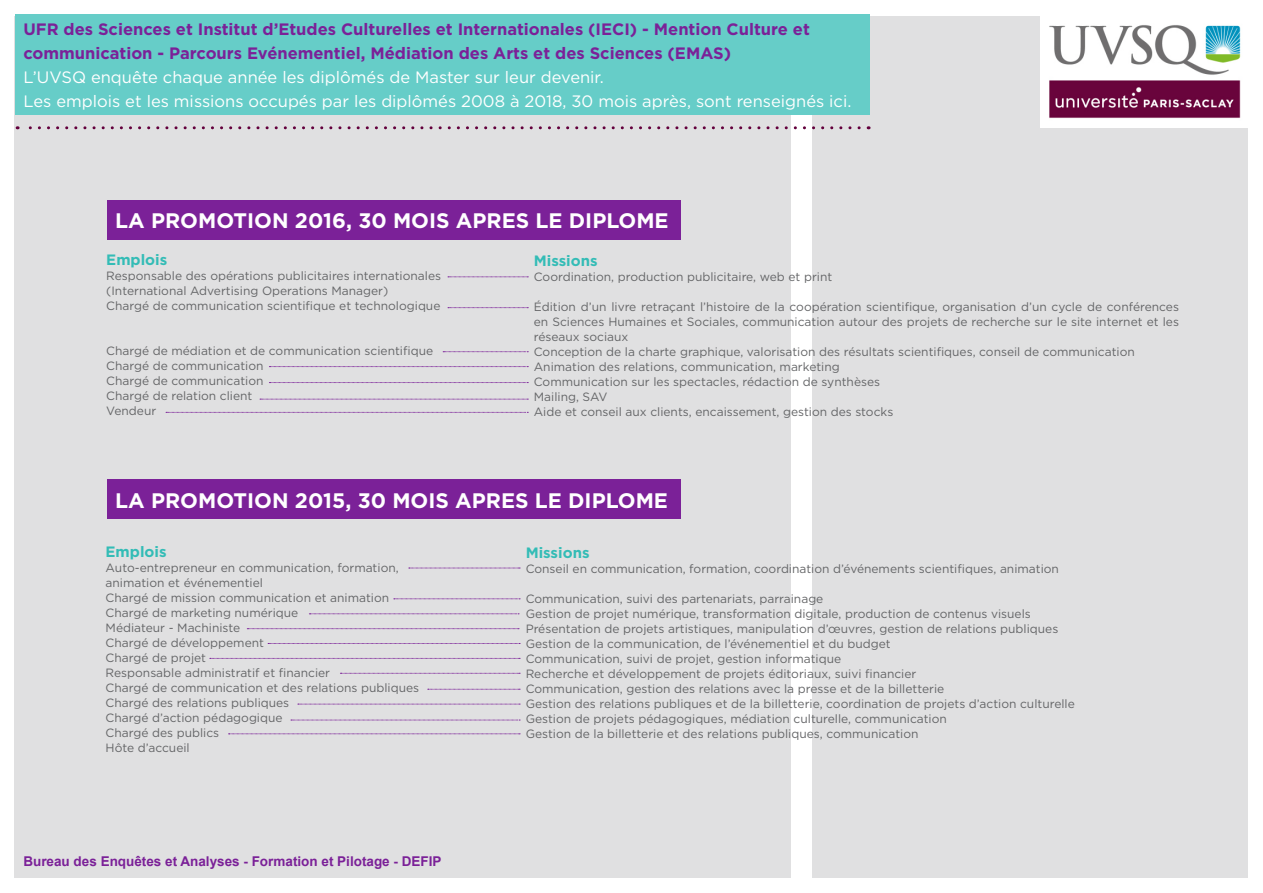
<style>
.page{position:relative;width:1263px;height:893px;background:#fff}
.page>*{position:absolute;margin:0;border:0;box-sizing:border-box;transform-origin:0 0}
.t1{font:700 21px "Gotham";color:#fff}
.t2{font:700 16.5px/24px "Gotham";color:#7b2198}
.t3{font:16.5px "Gotham";color:#fff}
.t4{font:700 15px "Gotham";color:#33bcb6}
.t5{font:700 13.5px "Arial";color:#7b2198}
.t6{font:12px/15px "Gotham";color:#646567;text-align:justify}
</style>
<div class="page">
<div style="left:15px;top:16px;width:776px;height:861px;background:#e0e0e1"></div>
<div style="left:812px;top:16px;width:436px;height:861px;background:#e0e0e1"></div>
<img style="left:1041px;top:16px;width:207px;height:112px">
<svg style="left:448px;top:277px;width:80px;height:1px"></svg>
<svg style="left:166px;top:412px;width:362px;height:1px"></svg>
<div style="left:107px;top:200px;width:573px;height:39px;background:#7b2198"></div>
<svg style="left:448px;top:307px;width:80px;height:1px"></svg>
<svg style="left:443px;top:351px;width:85px;height:1px"></svg>
<svg style="left:269px;top:366px;width:259px;height:1px"></svg>
<svg style="left:269px;top:382px;width:259px;height:1px"></svg>
<svg style="left:260px;top:399px;width:268px;height:1px"></svg>
<svg style="left:428px;top:689px;width:92px;height:1px"></svg>
<svg style="left:268px;top:643px;width:252px;height:1px"></svg>
<svg style="left:394px;top:599px;width:126px;height:1px"></svg>
<svg style="left:340px;top:673px;width:180px;height:1px"></svg>
<svg style="left:247px;top:628px;width:272px;height:1px"></svg>
<div style="left:107px;top:480px;width:573px;height:39px;background:#7b2198"></div>
<svg style="left:409px;top:568px;width:111px;height:1px"></svg>
<svg style="left:309px;top:614px;width:210px;height:1px"></svg>
<svg style="left:291px;top:720px;width:229px;height:1px"></svg>
<svg style="left:210px;top:658px;width:310px;height:1px"></svg>
<svg style="left:298px;top:704px;width:222px;height:1px"></svg>
<svg style="left:229px;top:734px;width:291px;height:1px"></svg>
<div style="left:15px;top:15px;width:855px;height:100px;background:#66cdc8"></div>
<svg style="left:17px;top:126px;width:842px;height:3px"></svg>
<p class="t2" style="left:23px;top:18px;width:788px">UFR des Sciences et Institut d’Etudes Culturelles et Internationales (IECI) - Mention Culture et communication - Parcours Evénementiel, Médiation des Arts et des Sciences (EMAS)</p>
<p class="t3" style="left:23px;top:67px;width:582px">L’UVSQ enquête chaque année les diplômés de Master sur leur devenir.</p>
<p class="t3" style="left:23px;top:91px;width:829px">Les emplois et les missions occupés par les diplômés 2008 à 2018, 30 mois après, sont renseignés ici.</p>
<p class="t1" style="left:115px;top:207px;width:555px">LA PROMOTION 2016, 30 MOIS APRES LE DIPLOME</p>
<p class="t4" style="left:106px;top:250px;width:62px">Emplois</p>
<p class="t6" style="left:106px;top:268px;width:336px">Responsable des opérations publicitaires internationales</p>
<p class="t6" style="left:106px;top:283px;width:284px">(International Advertising Operations Manager)</p>
<p class="t6" style="left:106px;top:298px;width:336px">Chargé de communication scientifique et technologique</p>
<p class="t6" style="left:106px;top:343px;width:328px">Chargé de médiation et de communication scientifique</p>
<p class="t6" style="left:106px;top:358px;width:159px">Chargé de communication</p>
<p class="t6" style="left:106px;top:373px;width:159px">Chargé de communication</p>
<p class="t6" style="left:106px;top:388px;width:148px">Chargé de relation client</p>
<p class="t6" style="left:106px;top:403px;width:51px">Vendeur</p>
<p class="t4" style="left:534px;top:251px;width:65px">Missions</p>
<p class="t6" style="left:534px;top:269px;width:300px">Coordination, production publicitaire, web et print</p>
<p class="t6" style="left:534px;top:299px;width:647px">Édition d’un livre retraçant l’histoire de la coopération scientifique, organisation d’un cycle de conférences en Sciences Humaines et Sociales, communication autour des projets de recherche sur le site internet et les réseaux sociaux</p>
<p class="t6" style="left:534px;top:344px;width:602px">Conception de la charte graphique, valorisation des résultats scientifiques, conseil de communication</p>
<p class="t6" style="left:534px;top:359px;width:307px">Animation des relations, communication, marketing</p>
<p class="t6" style="left:534px;top:374px;width:348px">Communication sur les spectacles, rédaction de synthèses</p>
<p class="t6" style="left:534px;top:389px;width:75px">Mailing, SAV</p>
<p class="t6" style="left:534px;top:404px;width:361px">Aide et conseil aux clients, encaissement, gestion des stocks</p>
<p class="t1" style="left:115px;top:486px;width:554px">LA PROMOTION 2015, 30 MOIS APRES LE DIPLOME</p>
<p class="t4" style="left:106px;top:542px;width:62px">Emplois</p>
<p class="t6" style="left:106px;top:560px;width:295px">Auto-entrepreneur en communication, formation,</p>
<p class="t6" style="left:106px;top:575px;width:159px">animation et événementiel</p>
<p class="t6" style="left:106px;top:590px;width:285px">Chargé de mission communication et animation</p>
<p class="t6" style="left:106px;top:605px;width:194px">Chargé de marketing numérique</p>
<p class="t6" style="left:106px;top:620px;width:136px">Médiateur - Machiniste</p>
<p class="t6" style="left:106px;top:635px;width:160px">Chargé de développement</p>
<p class="t6" style="left:106px;top:650px;width:102px">Chargé de projet</p>
<p class="t6" style="left:106px;top:665px;width:226px">Responsable administratif et financier</p>
<p class="t6" style="left:106px;top:680px;width:315px">Chargé de communication et des relations publiques</p>
<p class="t6" style="left:106px;top:695px;width:185px">Chargé des relations publiques</p>
<p class="t6" style="left:106px;top:710px;width:178px">Chargé d’action pédagogique</p>
<p class="t6" style="left:106px;top:725px;width:115px">Chargé des publics</p>
<p class="t6" style="left:106px;top:740px;width:86px">Hôte d’accueil</p>
<p class="t5" style="left:23px;top:852px;width:420px">Bureau des Enquêtes et Analyses - Formation et Pilotage - DEFIP</p>
<p class="t4" style="left:526px;top:542px;width:65px">Missions</p>
<p class="t6" style="left:526px;top:561px;width:535px">Conseil en communication, formation, coordination d’événements scientifiques, animation</p>
<p class="t6" style="left:526px;top:591px;width:299px">Communication, suivi des partenariats, parrainage</p>
<p class="t6" style="left:526px;top:606px;width:507px">Gestion de projet numérique, transformation digitale, production de contenus visuels</p>
<p class="t6" style="left:526px;top:621px;width:534px">Présentation de projets artistiques, manipulation d’œuvres, gestion de relations publiques</p>
<p class="t6" style="left:526px;top:636px;width:366px">Gestion de la communication, de l’événementiel et du budget</p>
<p class="t6" style="left:526px;top:651px;width:317px">Communication, suivi de projet, gestion informatique</p>
<p class="t6" style="left:526px;top:666px;width:392px">Recherche et développement de projets éditoriaux, suivi financier</p>
<p class="t6" style="left:526px;top:681px;width:420px">Communication, gestion des relations avec la presse et de la billetterie</p>
<p class="t6" style="left:526px;top:696px;width:551px">Gestion des relations publiques et de la billetterie, coordination de projets d’action culturelle</p>
<p class="t6" style="left:526px;top:711px;width:423px">Gestion de projets pédagogiques, médiation culturelle, communication</p>
<p class="t6" style="left:526px;top:726px;width:394px">Gestion de la billetterie et des relations publiques, communication</p>
</div>
